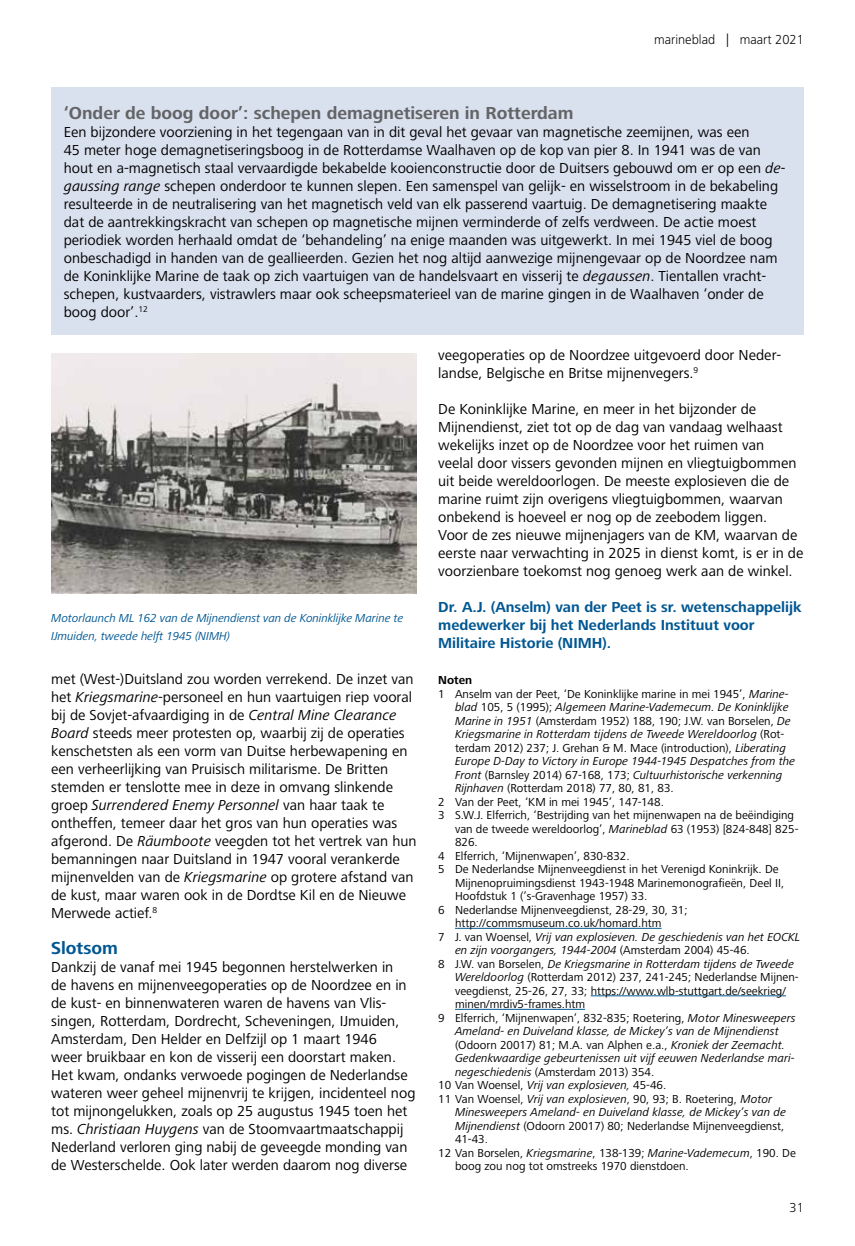
<style>
.page{position:relative;width:855px;height:1246px;background:#fff}
.page>*{position:absolute;margin:0;border:0;box-sizing:border-box;transform-origin:0 0}
.t1{font:700 18px "Frutiger Next LT";color:#636466}
.t2{font:700 18px "Frutiger Next LT";color:#005792}
.t3{font:15px/18px "Frutiger Next LT";color:#000}
.t4{font:700 15px/18px "Frutiger Next LT";color:#005792}
.t5{font:300 13.5px "Frutiger Next LT";color:#000}
.t6{font:12px "Frutiger Next LT";color:#000}
.t7{font:italic 12px "Frutiger Next LT";color:#000}
.t8{font:italic 12px/18px "Frutiger Next LT";letter-spacing:-.01em;color:#005792}
.t9{font:700 12px "Frutiger Next LT";color:#000}
.s1{font-style:italic}
.s2{font-style:normal}
</style>
<div class="page">
<hr style="left:455px;top:928px;width:206px;height:1px;background:#005792">
<hr style="left:590px;top:995px;width:196px;height:1px;background:#005792">
<hr style="left:455px;top:1009px;width:130px;height:1px;background:#005792">
<img style="left:51px;top:353px;width:366px;height:241px">
<div style="left:51px;top:87px;width:752px;height:248px;background:#d9e0ee"></div>
<p class="t5" style="left:654px;top:32px;width:151px">marineblad | maart 2021</p>
<p class="t1" style="left:64px;top:102px;width:511px">‘Onder de boog door’: schepen demagnetiseren in Rotterdam</p>
<p class="t3" style="left:64px;top:123px;width:723px">Een bijzondere voorziening in het tegengaan van in dit geval het gevaar van magnetische zeemijnen, was een<br>45 meter hoge demagnetiseringsboog in de Rotterdamse Waalhaven op de kop van pier 8. In 1941 was de van hout en a-magnetisch staal vervaardigde bekabelde kooienconstructie door de Duitsers gebouwd om er op een <span class="s1">de&shy;gaussing range</span> schepen onderdoor te kunnen slepen. Een samenspel van gelijk- en wisselstroom in de bekabeling resulteerde in de neutralisering van het magnetisch veld van elk passerend vaartuig. De demagnetisering maakte dat de aantrekkingskracht van schepen op magnetische mijnen verminderde of zelfs verdween. De actie moest periodiek worden herhaald omdat de ‘behandeling’ na enige maanden was uitgewerkt. In mei 1945 viel de boog onbeschadigd in handen van de geallieerden. Gezien het nog altijd aanwezige mijnengevaar op de Noordzee nam de Koninklijke Marine de taak op zich vaartuigen van de handelsvaart en visserij te <span class="s1">degaussen</span>. Tientallen vracht&shy;schepen, kustvaarders, vistrawlers maar ook scheepsmaterieel van de marine gingen in de Waalhaven ‘onder de boog door’.<sup>12</sup></p>
<p class="t8" style="left:51px;top:609px;width:354px">Motorlaunch ML 162 van de Mijnendienst van de Koninklijke Marine te<br>IJmuiden, tweede helft 1945 (NIMH)</p>
<p class="t3" style="left:51px;top:670px;width:367px">met (West-)Duitsland zou worden verrekend. De inzet van het <span class="s1">Kriegsmarine</span>-personeel en hun vaartuigen riep vooral bij de Sovjet-afvaardiging in de <span class="s1">Central Mine Clearance Board</span> steeds meer protesten op, waarbij zij de operaties kenschetsten als een vorm van Duitse herbewapening en een verheerlijking van Pruisisch militarisme. De Britten stemden er tenslotte mee in deze in omvang slinkende groep <span class="s1">Surrendered Enemy Personnel</span> van haar taak te ontheffen, temeer daar het gros van hun operaties was afgerond. De <span class="s1">Räumboote</span> veegden tot het vertrek van hun bemanningen naar Duitsland in 1947 vooral verankerde mijnenvelden van de <span class="s1">Kriegsmarine</span> op grotere afstand van de kust, maar waren ook in de Dordtse Kil en de Nieuwe Merwede actief.<sup>8</sup></p>
<p class="t2" style="left:51px;top:938px;width:68px">Slotsom</p>
<p class="t3" style="left:51px;top:958px;width:366px">Dankzij de vanaf mei 1945 begonnen herstelwerken in<br>de havens en mijnenveegoperaties op de Noordzee en in de kust- en binnenwateren waren de havens van Vlis&shy;singen, Rotterdam, Dordrecht, Scheveningen, IJmuiden, Amsterdam, Den Helder en Delfzijl op 1 maart 1946<br>weer bruikbaar en kon de visserij een doorstart maken.<br>Het kwam, ondanks verwoede pogingen de Nederlandse wateren weer geheel mijnenvrij te krijgen, incidenteel nog tot mijnongelukken, zoals op 25 augustus 1945 toen het ms. <span class="s1">Christiaan Huygens</span> van de Stoomvaartmaatschappij Nederland verloren ging nabij de geveegde monding van de Westerschelde. Ook later werden daarom nog diverse</p>
<p class="t3" style="left:438px;top:346px;width:344px">veegoperaties op de Noordzee uitgevoerd door Neder&shy;landse, Belgische en Britse mijnenvegers.<sup>9</sup></p>
<p class="t3" style="left:438px;top:400px;width:367px">De Koninklijke Marine, en meer in het bijzonder de Mijnendienst, ziet tot op de dag van vandaag welhaast wekelijks inzet op de Noordzee voor het ruimen van<br>veelal door vissers gevonden mijnen en vliegtuigbommen uit beide wereldoorlogen. De meeste explosieven die de marine ruimt zijn overigens vliegtuigbommen, waarvan onbekend is hoeveel er nog op de zeebodem liggen.<br>Voor de zes nieuwe mijnenjagers van de KM, waarvan de eerste naar verwachting in 2025 in dienst komt, is er in de voorzienbare toekomst nog genoeg werk aan de winkel.</p>
<p class="t4" style="left:438px;top:598px;width:365px">Dr. A.J. (Anselm) van der Peet is sr. wetenschappelijk medewerker bij het Nederlands Instituut voor<br>Militaire Historie (NIMH).</p>
<p class="t9" style="left:438px;top:673px;width:35px">Noten</p>
<p class="t6" style="left:438px;top:687px;width:352px">1 Anselm van der Peet, ‘De Koninklijke marine in mei 1945’, <span class="s1">Marine-</span></p>
<p class="t7" style="left:455px;top:700px;width:335px">blad <span class="s2">105, 5 (1995);</span> Algemeen Marine-Vademecum. De Koninklijke</p>
<p class="t6" style="left:455px;top:714px;width:337px"><span class="s1">Marine in 1951</span> (Amsterdam 1952) 188, 190; J.W. van Borselen, <span class="s1">De</span></p>
<p class="t7" style="left:455px;top:727px;width:331px">Kriegsmarine in Rotterdam tijdens de Tweede Wereldoorlog <span class="s2">(Rot-</span></p>
<p class="t6" style="left:455px;top:741px;width:332px">terdam 2012) 237; J. Grehan &amp; M. Mace (introduction), <span class="s1">Liberating</span></p>
<p class="t7" style="left:455px;top:754px;width:342px">Europe D-Day to Victory in Europe 1944-1945 Despatches from the</p>
<p class="t7" style="left:455px;top:768px;width:329px">Front <span class="s2">(Barnsley 2014) 67-168, 173;</span> Cultuurhistorische verkenning</p>
<p class="t6" style="left:455px;top:781px;width:220px"><span class="s1">Rijnhaven</span> (Rotterdam 2018) 77, 80, 81, 83.</p>
<p class="t6" style="left:438px;top:795px;width:227px">2 Van der Peet, ‘KM in mei 1945’, 147-148.</p>
<p class="t6" style="left:438px;top:808px;width:357px">3 S.W.J. Elferrich, ‘Bestrijding van het mijnenwapen na de beëindiging</p>
<p class="t6" style="left:455px;top:822px;width:345px">van de tweede wereldoorlog’, <span class="s1">Marineblad</span> 63 (1953) [824-848] 825-</p>
<p class="t6" style="left:455px;top:835px;width:24px">826.</p>
<p class="t6" style="left:438px;top:849px;width:193px">4 Elferrich, ‘Mijnenwapen’, 830-832.</p>
<p class="t6" style="left:438px;top:862px;width:342px">5 De Nederlandse Mijnenveegdienst in het Verenigd Koninkrijk. De</p>
<p class="t6" style="left:455px;top:876px;width:331px">Mijnenopruimingsdienst 1943-1948 Marinemonografieën, Deel II,</p>
<p class="t6" style="left:455px;top:889px;width:194px">Hoofdstuk 1 (’s-Gravenhage 1957) 33.</p>
<p class="t6" style="left:438px;top:903px;width:251px">6 Nederlandse Mijnenveegdienst, 28-29, 30, 31;</p>
<p class="t6" style="left:455px;top:916px;width:208px">http://commsmuseum.co.uk/homard.htm</p>
<p class="t7" style="left:438px;top:930px;width:363px"><span class="s2">7 J. van Woensel,</span> Vrij van explosieven. De geschiedenis van het EOCKL</p>
<p class="t7" style="left:455px;top:943px;width:296px">en zijn voorgangers, 1944-2004 <span class="s2">(Amsterdam 2004) 45-46.</span></p>
<p class="t7" style="left:438px;top:957px;width:357px"><span class="s2">8 J.W. van Borselen,</span> De Kriegsmarine in Rotterdam tijdens de Tweede</p>
<p class="t6" style="left:455px;top:970px;width:345px"><span class="s1">Wereldoorlog</span> (Rotterdam 2012) 237, 241-245; Nederlandse Mijnen-</p>
<p class="t6" style="left:455px;top:984px;width:332px">veegdienst, 25-26, 27, 33; https://www.wlb-stuttgart.de/seekrieg/</p>
<p class="t6" style="left:455px;top:997px;width:132px">minen/mrdiv5-frames.htm</p>
<p class="t6" style="left:438px;top:1011px;width:359px">9 Elferrich, ‘Mijnenwapen’, 832-835; Roetering, <span class="s1">Motor Minesweepers</span></p>
<p class="t7" style="left:455px;top:1024px;width:325px">Ameland- en Duiveland klasse, de Mickey’s van de Mijnendienst</p>
<p class="t6" style="left:455px;top:1038px;width:331px">(Odoorn 20017) 81; M.A. van Alphen e.a., <span class="s1">Kroniek der Zeemacht.</span></p>
<p class="t7" style="left:455px;top:1051px;width:341px">Gedenkwaardige gebeurtenissen uit vijf eeuwen Nederlandse mari-</p>
<p class="t6" style="left:455px;top:1065px;width:201px"><span class="s1">negeschiedenis</span> (Amsterdam 2013) 354.</p>
<p class="t6" style="left:438px;top:1078px;width:230px">10 Van Woensel, <span class="s1">Vrij van explosieven,</span> 45-46.</p>
<p class="t6" style="left:438px;top:1092px;width:335px">11 Van Woensel, <span class="s1">Vrij van explosieven</span>, 90, 93; B. Roetering, <span class="s1">Motor</span></p>
<p class="t7" style="left:455px;top:1105px;width:332px">Minesweepers Ameland- en Duiveland klasse, de Mickey’s van de</p>
<p class="t6" style="left:455px;top:1119px;width:331px"><span class="s1">Mijnendienst</span> (Odoorn 20017) 80; Nederlandse Mijnenveegdienst,</p>
<p class="t6" style="left:455px;top:1132px;width:34px">41-43.</p>
<p class="t6" style="left:438px;top:1146px;width:359px">12 Van Borselen, <span class="s1">Kriegsmarine</span>, 138-139; <span class="s1">Marine-Vademecum</span>, 190. De</p>
<p class="t6" style="left:455px;top:1159px;width:235px">boog zou nog tot omstreeks 1970 dienstdoen.</p>
<p class="t5" style="left:789px;top:1200px;width:16px">31</p>
</div>
